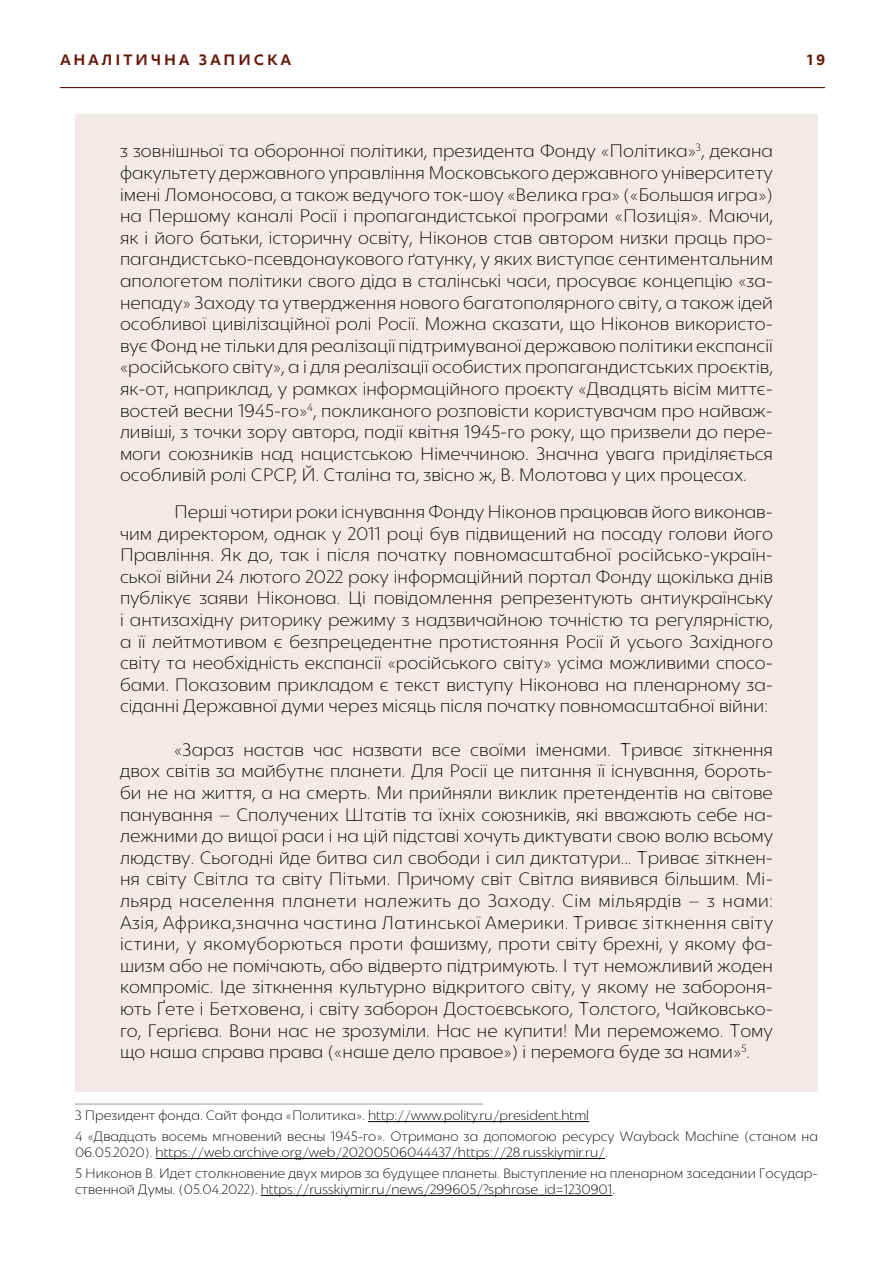
<style>
.page{position:relative;width:893px;height:1263px;background:#fff}
.page>*{position:absolute;margin:0;border:0;box-sizing:border-box;transform-origin:0 0}
.t1{font:300 18px/21.6px "Ukrainian Institute";color:#000;text-align:justify}
.t2{font:700 15px "Ukrainian Institute";letter-spacing:.2em;color:#651708}
.t3{font:300 13.5px/20.7px "Ukrainian Institute";color:#000}
</style>
<div class="page">
<hr style="left:60px;top:87px;width:765px;height:1px;background:#651708">
<div style="left:75px;top:115px;width:743px;height:977px;background:#f3e9e9"></div>
<hr style="left:75px;top:1104px;width:408px;height:1px;background:#999">
<hr style="left:368px;top:1121px;width:221px;height:1px;background:#000">
<hr style="left:156px;top:1158px;width:449px;height:1px;background:#000">
<hr style="left:261px;top:1195px;width:351px;height:1px;background:#000">
<p class="t2" style="left:60px;top:51px;width:232px">АНАЛІТИЧНА ЗАПИСКА</p>
<p class="t2" style="left:807px;top:51px;width:20px">19</p>
<p class="t1" style="left:120px;top:140px;width:654px">з зовнішньої та оборонної політики, президента Фонду «Політика»<sup>3</sup>, декана факультету державного управління Московського державного університету імені Ломоносова, а також ведучого ток-шоу «Велика гра» («Большая игра») на Першому каналі Росії і пропагандистської програми «Позиція». Маючи, як і його батьки, історичну освіту, Ніконов став автором низки праць про&shy;пагандистсько-псевдонаукового ґатунку, у яких виступає сентиментальним апологетом політики свого діда в сталінські часи, просуває концепцію «за&shy;непаду» Заходу та утвердження нового багатополярного світу, а також ідей особливої цивілізаційної ролі Росії. Можна сказати, що Ніконов використо&shy;вує Фонд не тільки для реалізації підтримуваної державою політики експансії «російського світу», а і для реалізації особистих пропагандистських проєктів, як-от, наприклад, у рамках інформаційного проєкту «Двадцять вісім миттє&shy;востей весни 1945-го»<sup>4</sup>, покликаного розповісти користувачам про найваж&shy;ливіші, з точки зору автора, події квітня 1945-го року, що призвели до пере&shy;моги союзників над нацистською Німеччиною. Значна увага приділяється особливій ролі СРСР, Й. Сталіна та, звісно ж, В. Молотова у цих процесах.</p>
<p class="t1" style="left:120px;top:501px;width:654px;text-indent:54px">Перші чотири роки існування Фонду Ніконов працював його виконав&shy;чим директором, однак у 2011 році був підвищений на посаду голови його Правління. Як до, так і після початку повномасштабної російсько-україн&shy;ської війни 24 лютого 2022 року інформаційний портал Фонду щокілька днів публікує заяви Ніконова. Ці повідомлення репрезентують антиукраїнську і антизахідну риторику режиму з надзвичайною точністю та регулярністю, а її лейтмотивом є безпрецедентне протистояння Росії й усього Західного світу та необхідність експансії «російського світу» усіма можливими спосо&shy;бами. Показовим прикладом є текст виступу Ніконова на пленарному за&shy;сіданні Державної думи через місяць після початку повномасштабної війни:</p>
<p class="t1" style="left:120px;top:738px;width:655px;text-indent:54px">«Зараз настав час назвати все своїми іменами. Триває зіткнення двох світів за майбутнє планети. Для Росії це питання її існування, бороть&shy;би не на життя, а на смерть. Ми прийняли виклик претендентів на світове панування – Сполучених Штатів та їхніх союзників, які вважають себе на&shy;лежними до вищої раси і на цій підставі хочуть диктувати свою волю всьому людству. Сьогодні йде битва сил свободи і сил диктатури... Триває зіткнен&shy;ня світу Світла та світу Пітьми. Причому світ Світла виявився більшим. Мі&shy;льярд населення планети належить до Заходу. Сім мільярдів – з нами:<br>Азія, Африка,значна частина Латинської Америки. Триває зіткнення світу істини, у якомуборються проти фашизму, проти світу брехні, у якому фа&shy;шизм або не помічають, або відверто підтримують. І тут неможливий жоден компроміс. Іде зіткнення культурно відкритого світу, у якому не забороня&shy;ють Ґете і Бетховена, і світу заборон Достоєвського, Толстого, Чайковсько&shy;го, Гергієва. Вони нас не зрозуміли. Нас не купити! Ми переможемо. Тому що наша справа права («наше дело правое») і перемога буде за нами»<sup>5</sup>.</p>
<p class="t3" style="left:75px;top:1105px;width:744px">3 Президент фонда. Сайт фонда «Политика». http://www.polity.ru/president.html<br>4 «Двадцать восемь мгновений весны 1945-го». Отримано за допомогою ресурсу Wayback Machine (станом на</p>
<p class="t3" style="left:75px;top:1142px;width:744px">06.05.2020). https://web.archive.org/web/20200506044437/https://28.russkiymir.ru/.<br>5 Никонов В. Идёт столкновение двух миров за будущее планеты. Выступление на пленарном заседании Государ-</p>
<p class="t3" style="left:75px;top:1179px;width:542px">ственной Думы. (05.04.2022). https://russkiymir.ru/news/299605/?sphrase_id=1230901.</p>
</div>
